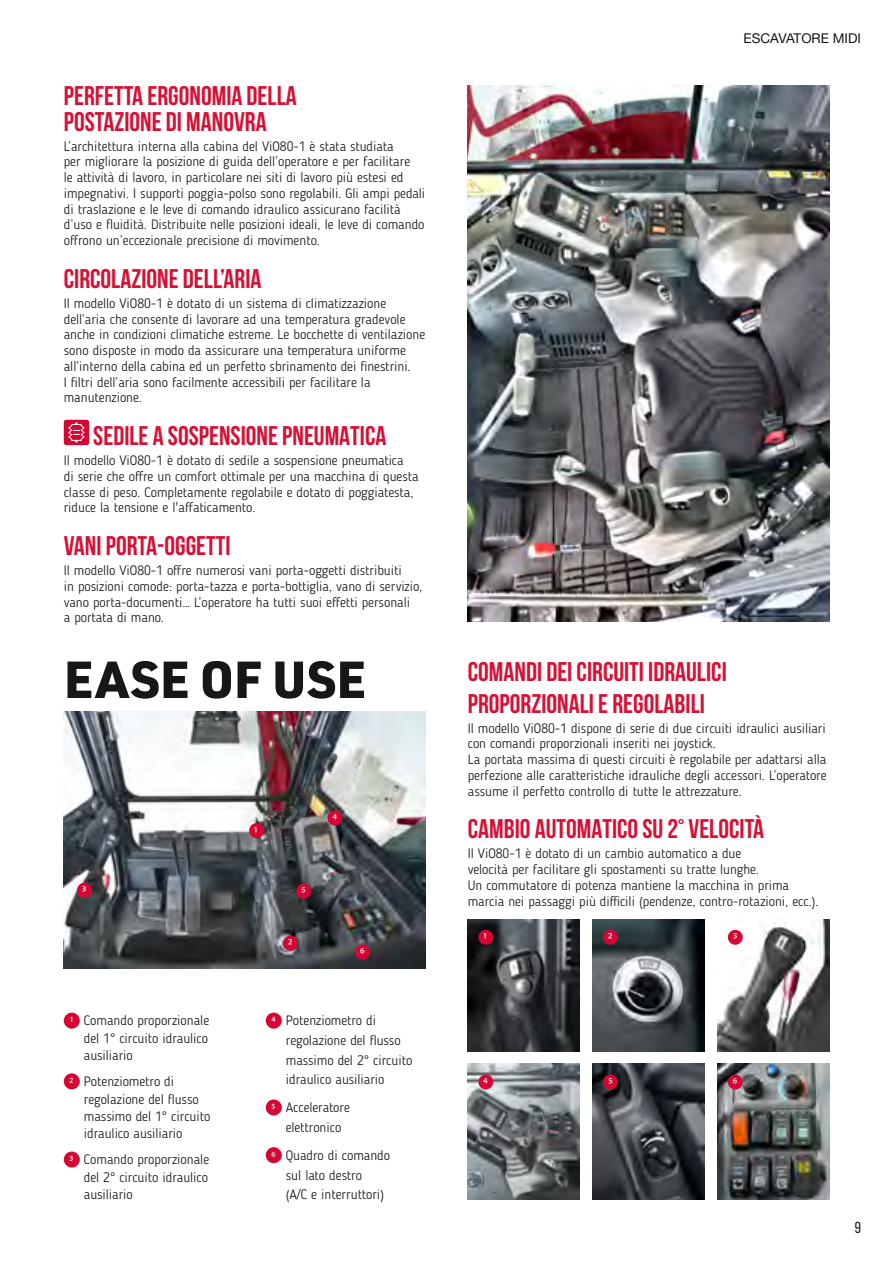
<style>
.page{position:relative;width:893px;height:1263px;background:#fff}
.page>*{position:absolute;margin:0;border:0;box-sizing:border-box;transform-origin:0 0}
.t1{font:900 51px "URWDIN";letter-spacing:.005em;color:#181716}
.t2{font:700 27px/31.2px "Bebas Neue";color:#d61136}
.t3{font:15.9px "Bebas Neue";color:#181716}
.t4{font:300 13.5px/15.8px "Blogger Sans";color:#181716}
.t5{font:13.5px "Helvetica Neue LT Std";color:#181716}
.t6{font:13.5px "Myriad Pro";color:#fff}
.s1{font-family:"Myriad Pro";font-weight:400;font-size:12.45px;color:#fff}
</style>
<div class="page">
<img style="left:468px;top:920px;width:112px;height:131px">
<img style="left:468px;top:1064px;width:112px;height:135px">
<img style="left:592px;top:919px;width:112px;height:132px">
<img style="left:592px;top:1064px;width:112px;height:135px">
<img style="left:717px;top:919px;width:112px;height:132px">
<img style="left:717px;top:1064px;width:112px;height:135px">
<div style="left:64px;top:1012px;width:16px;height:17px;background:#d50634;border-radius:50%"></div>
<div style="left:64px;top:1073px;width:16px;height:16px;background:#d50634;border-radius:50%"></div>
<div style="left:64px;top:1151px;width:16px;height:16px;background:#d50634;border-radius:50%"></div>
<div style="left:266px;top:1012px;width:16px;height:17px;background:#d50634;border-radius:50%"></div>
<div style="left:266px;top:1099px;width:16px;height:16px;background:#d50634;border-radius:50%"></div>
<div style="left:266px;top:1147px;width:16px;height:16px;background:#d50634;border-radius:50%"></div>
<div style="left:478px;top:930px;width:15px;height:15px;background:#d50634;border-radius:50%"></div>
<img style="left:64px;top:711px;width:361px;height:257px">
<div style="left:249px;top:823px;width:15px;height:15px;background:#d50634;border-radius:50%"></div>
<div style="left:296px;top:883px;width:15px;height:16px;background:#d50634;border-radius:50%"></div>
<div style="left:355px;top:944px;width:15px;height:16px;background:#d50634;border-radius:50%"></div>
<div style="left:328px;top:810px;width:14px;height:15px;background:#d50634;border-radius:50%"></div>
<div style="left:283px;top:936px;width:15px;height:15px;background:#d50634;border-radius:50%"></div>
<div style="left:77px;top:883px;width:15px;height:15px;background:#d50634;border-radius:50%"></div>
<div style="left:478px;top:1074px;width:15px;height:15px;background:#d50634;border-radius:50%"></div>
<div style="left:603px;top:930px;width:15px;height:15px;background:#d50634;border-radius:50%"></div>
<div style="left:603px;top:1074px;width:15px;height:15px;background:#d50634;border-radius:50%"></div>
<div style="left:728px;top:930px;width:15px;height:15px;background:#d50634;border-radius:50%"></div>
<div style="left:728px;top:1074px;width:15px;height:15px;background:#d50634;border-radius:50%"></div>
<img style="left:468px;top:85px;width:361px;height:536px">
<div style="left:64px;top:420px;width:25px;height:25px;background:#d50634;border-radius:2px"></div>
<svg style="left:68px;top:422px;width:17px;height:21px"></svg>
<h2 class="t2" style="left:64px;top:83px;width:235px;line-height:25.2px">PERFETTA ERGONOMIA DELLA<br>POSTAZIONE DI MANOVRA</h2>
<p class="t4" style="left:64px;top:138px;width:363px">L’architettura interna alla cabina del ViO80-1 è stata studiata<br>per migliorare la posizione di guida dell’operatore e per facilitare<br>le attività di lavoro, in particolare nei siti di lavoro più estesi ed impegnativi. I supporti poggia-polso sono regolabili. Gli ampi pedali di traslazione e le leve di comando idraulico assicurano facilità d’uso e fluidità. Distribuite nelle posizioni ideali, le leve di comando offrono un’eccezionale precisione di movimento.</p>
<h2 class="t2" style="left:64px;top:263px;width:199px">CIRCOLAZIONE DELL’ARIA</h2>
<p class="t4" style="left:64px;top:295px;width:363px">Il modello ViO80-1 è dotato di un sistema di climatizzazione dell’aria che consente di lavorare ad una temperatura gradevole anche in condizioni climatiche estreme. Le bocchette di ventilazione sono disposte in modo da assicurare una temperatura uniforme all’interno della cabina ed un perfetto sbrinamento dei finestrini.<br>I filtri dell’aria sono facilmente accessibili per facilitare la manutenzione.</p>
<h2 class="t2" style="left:93px;top:420px;width:295px">SEDILE A SOSPENSIONE PNEUMATICA</h2>
<p class="t4" style="left:64px;top:452px;width:356px">Il modello ViO80-1 è dotato di sedile a sospensione pneumatica<br>di serie che offre un comfort ottimale per una macchina di questa classe di peso. Completamente regolabile e dotato di poggiatesta, riduce la tensione e l'affaticamento.</p>
<h2 class="t2" style="left:64px;top:530px;width:168px">VANI PORTA-OGGETTI</h2>
<p class="t4" style="left:64px;top:562px;width:360px">Il modello ViO80-1 offre numerosi vani porta-oggetti distribuiti<br>in posizioni comode: porta-tazza e porta-bottiglia, vano di servizio, vano porta-documenti… L’operatore ha tutti suoi effetti personali<br>a portata di mano.</p>
<h1 class="t1" style="left:64px;top:644px;width:304px">EASE OF USE</h1>
<p class="t6" style="left:82px;top:882px;width:6px">3</p>
<p class="t4" style="left:84px;top:1012px;width:127px;line-height:17.4px;text-align:justify;text-indent:-14px"><span class="s1">1</span> Comando proporzionale del 1° circuito idraulico ausiliario</p>
<p class="t4" style="left:84px;top:1073px;width:128px;line-height:17.4px;text-indent:-14px"><span class="s1">2</span> Potenziometro di regolazione del flusso massimo del 1° circuito idraulico ausiliario</p>
<p class="t4" style="left:84px;top:1151px;width:127px;line-height:17.4px;text-align:justify;text-indent:-14px"><span class="s1">3</span> Comando proporzionale del 2° circuito idraulico ausiliario</p>
<p class="t6" style="left:254px;top:823px;width:5px">1</p>
<p class="t6" style="left:301px;top:883px;width:6px">5</p>
<p class="t6" style="left:288px;top:935px;width:6px">2</p>
<p class="t6" style="left:332px;top:810px;width:6px">4</p>
<p class="t6" style="left:360px;top:944px;width:6px">6</p>
<p class="t4" style="left:286px;top:1011px;width:128px;line-height:19.6px;text-indent:-15px"><span class="s1">4</span> Potenziometro di regolazione del flusso massimo del 2° circuito idraulico ausiliario</p>
<p class="t4" style="left:272px;top:1098px;width:80px;line-height:19.6px;text-align:center"><span class="s1">5</span> Acceleratore elettronico</p>
<p class="t4" style="left:286px;top:1145px;width:106px;line-height:19.6px;text-indent:-14px"><span class="s1">6</span> Quadro di comando sul lato destro<br>(A/C e interruttori)</p>
<p class="t5" style="left:744px;top:30px;width:119px">ESCAVATORE MIDI</p>
<h2 class="t2" style="left:468px;top:656px;width:261px">COMANDI DEI CIRCUITI IDRAULICI<br>PROPORZIONALI E REGOLABILI</h2>
<p class="t4" style="left:468px;top:720px;width:360px">Il modello ViO80-1 dispone di serie di due circuiti idraulici ausiliari con comandi proporzionali inseriti nei joystick.<br>La portata massima di questi circuiti è regolabile per adattarsi alla perfezione alle caratteristiche idrauliche degli accessori. L’operatore assume il perfetto controllo di tutte le attrezzature.</p>
<h2 class="t2" style="left:468px;top:813px;width:298px">CAMBIO AUTOMATICO SU 2° VELOCITÀ</h2>
<p class="t4" style="left:468px;top:846px;width:352px">Il ViO80-1 è dotato di un cambio automatico a due<br>velocità per facilitare gli spostamenti su tratte lunghe.<br>Un commutatore di potenza mantiene la macchina in prima marcia nei passaggi più difficili (pendenze, contro-rotazioni, ecc.).</p>
<p class="t6" style="left:483px;top:929px;width:5px">1</p>
<p class="t6" style="left:483px;top:1074px;width:6px">4</p>
<p class="t6" style="left:608px;top:929px;width:6px">2</p>
<p class="t6" style="left:608px;top:1074px;width:6px">5</p>
<p class="t6" style="left:733px;top:929px;width:6px">3</p>
<p class="t6" style="left:733px;top:1074px;width:6px">6</p>
<p class="t3" style="left:855px;top:1219px;width:8px">9</p>
</div>
